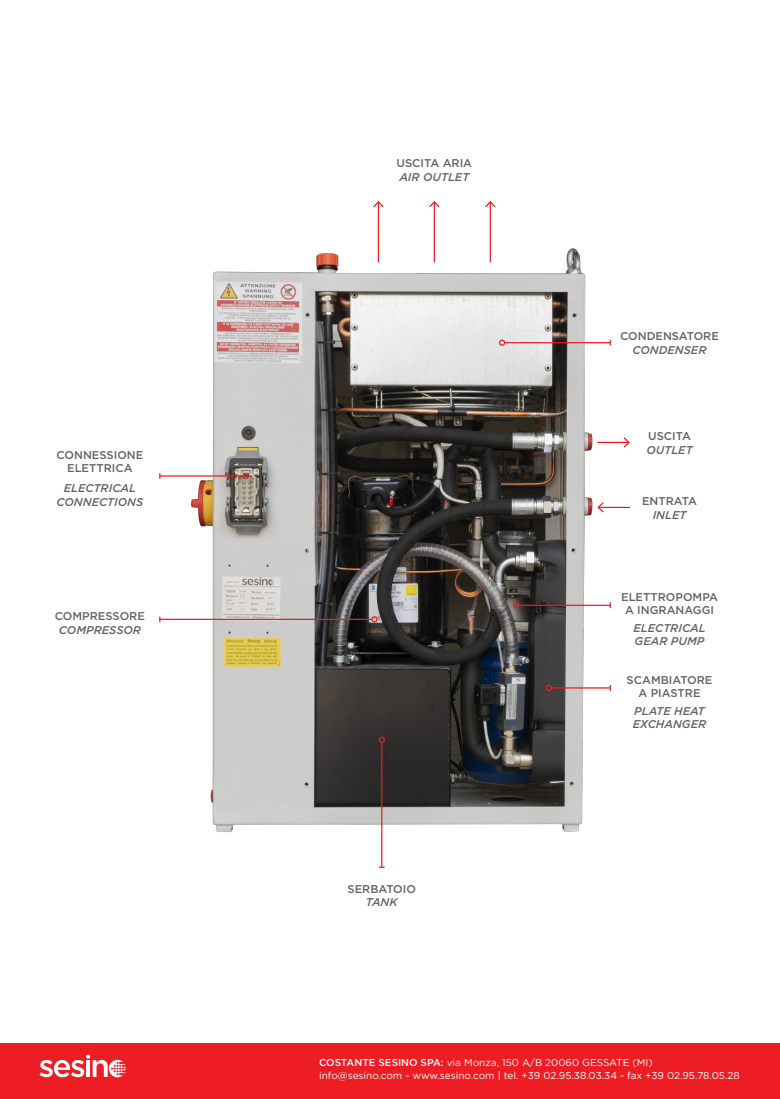
<style>
.page{position:relative;width:780px;height:1099px;background:#fff}
.page>*{position:absolute;margin:0;border:0;box-sizing:border-box;transform-origin:0 0}
.t1{font:500 11.25px/13.5px "Gotham";color:#636366;text-align:center}
.t2{font:italic 500 11.25px/13.5px "Gotham";color:#636366}
.t3{font:10px "Gotham";color:#fff}
.s1{font-style:italic}
.s2{font-weight:500}
</style>
<div class="page">
<img style="left:186px;top:248px;width:420px;height:608px">
<hr style="left:378px;top:202px;width:1px;height:60px;background:#ee1d23">
<svg style="left:373px;top:201px;width:11px;height:7px"></svg>
<hr style="left:433px;top:202px;width:2px;height:60px;background:#ee1d23">
<svg style="left:429px;top:201px;width:11px;height:7px"></svg>
<hr style="left:489px;top:202px;width:2px;height:60px;background:#ee1d23">
<svg style="left:485px;top:201px;width:11px;height:7px"></svg>
<hr style="left:504px;top:342px;width:106px;height:1px;background:#ee1d23">
<div style="left:499px;top:339px;width:6px;height:7px;border:1px solid #ee1d23;border-radius:50%"></div>
<hr style="left:381px;top:742px;width:1px;height:125px;background:#ee1d23">
<div style="left:378px;top:736px;width:7px;height:7px;border:1px solid #ee1d23;border-radius:50%"></div>
<hr style="left:518px;top:604px;width:92px;height:2px;background:#ee1d23">
<svg style="left:513px;top:602px;width:6px;height:6px"></svg>
<hr style="left:160px;top:618px;width:212px;height:2px;background:#ee1d23">
<svg style="left:371px;top:616px;width:6px;height:6px"></svg>
<hr style="left:160px;top:475px;width:83px;height:1px;background:#ee1d23">
<div style="left:242px;top:473px;width:7px;height:6px;border:1px solid #ee1d23;border-radius:50%"></div>
<hr style="left:551px;top:687px;width:59px;height:1px;background:#ee1d23">
<div style="left:545px;top:684px;width:7px;height:7px;border:1px solid #ee1d23;border-radius:50%"></div>
<hr style="left:597px;top:442px;width:32px;height:1px;background:#ee1d23">
<svg style="left:622px;top:437px;width:8px;height:11px"></svg>
<hr style="left:598px;top:507px;width:32px;height:1px;background:#ee1d23">
<svg style="left:596px;top:501px;width:9px;height:13px"></svg>
<div style="left:0;top:1043px;width:780px;height:55px;background:#ee1d23"></div>
<svg style="left:39px;top:1054px;width:87px;height:23px"></svg>
<p class="t1" style="left:56px;top:447px;width:88px">CONNESSIONE<br>ELETTRICA</p>
<p class="t2" style="left:57px;top:481px;width:88px;text-align:center">ELECTRICAL<br>CONNECTIONS</p>
<p class="t1" style="left:55px;top:609px;width:92px">COMPRESSORE<br><span class="s1">COMPRESSOR</span></p>
<p class="t1" style="left:396px;top:156px;width:77px;text-align:left">USCITA ARIA<br><span class="s1">AIR OUTLET</span></p>
<p class="t1" style="left:347px;top:882px;width:70px">SERBATOIO<br><span class="s1">TANK</span></p>
<p class="t1" style="left:620px;top:329px;width:100px">CONDENSATORE<br><span class="s1">CONDENSER</span></p>
<p class="t1" style="left:646px;top:429px;width:48px;text-align:left">USCITA<br><span class="s1">OUTLET</span></p>
<p class="t1" style="left:642px;top:494px;width:56px">ENTRATA<br><span class="s1">INLET</span></p>
<p class="t1" style="left:621px;top:590px;width:98px">ELETTROPOMPA<br>A INGRANAGGI</p>
<p class="t2" style="left:633px;top:621px;width:74px">ELECTRICAL<br>GEAR PUMP</p>
<p class="t1" style="left:626px;top:672px;width:87px">SCAMBIATORE<br>A PIASTRE</p>
<p class="t2" style="left:632px;top:703px;width:75px">PLATE HEAT<br>EXCHANGER</p>
<p class="t3" style="left:319px;top:1056px;width:335px"><span class="s2">COSTANTE SESINO SPA:</span> via Monza, 150 A/B 20060 GESSATE (MI)</p>
<p class="t3" style="left:319px;top:1068px;width:422px">info@sesino.com - www.sesino.com | tel. +39 02.95.38.03.34 - fax +39 02.95.78.05.28</p>
</div>
